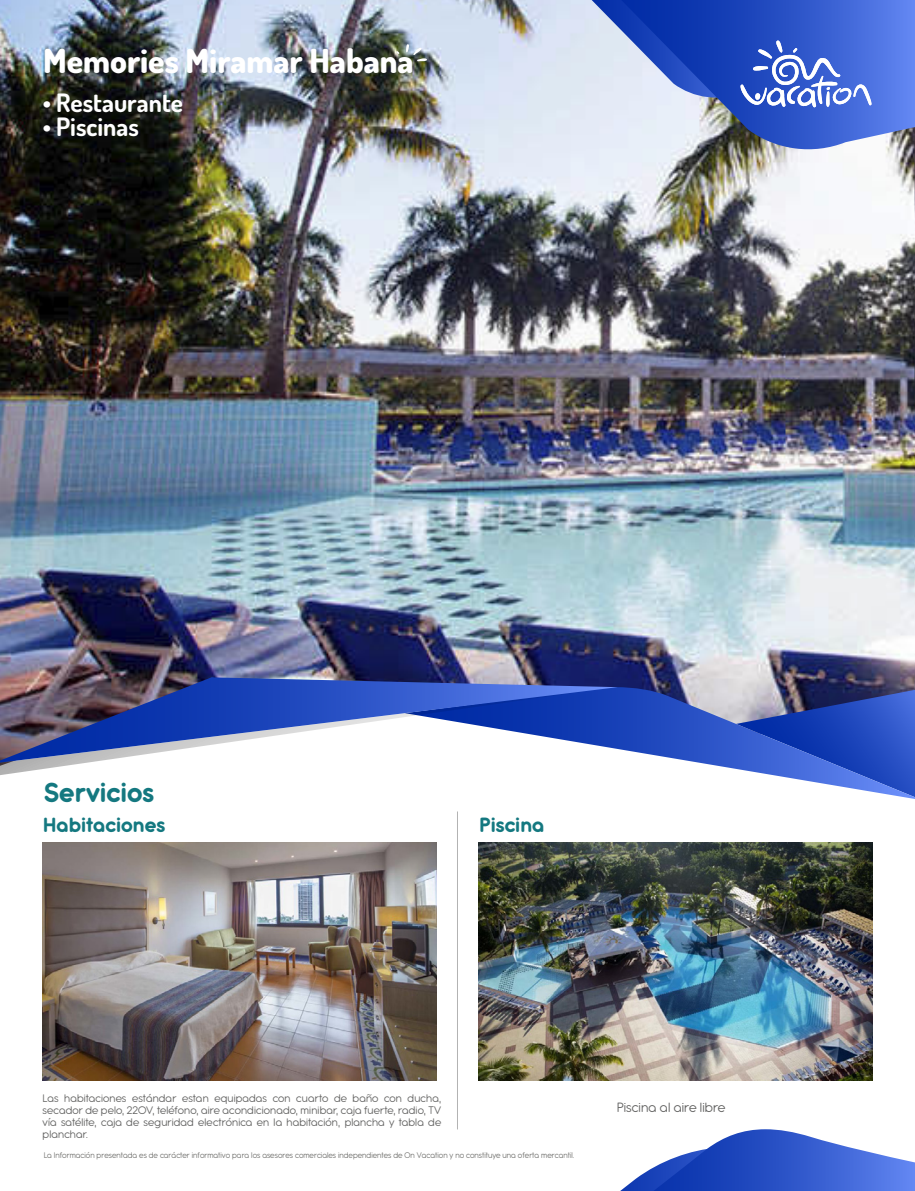
<style>
.page{position:relative;width:915px;height:1191px;background:#fff}
.page>*{position:absolute;margin:0;border:0;box-sizing:border-box;transform-origin:0 0}
.t1{font:800 33.15px "Dosis";color:#fff}
.t2{font:700 30px "Antipasto Pro";color:#147880}
.t3{font:700 25.35px "Dosis";color:#fff}
.t4{font:700 22.5px "Antipasto Pro";color:#147880}
.t5{font:14.7px "Antipasto Pro";letter-spacing:.005em;color:#646463}
.t6{font:12px/12px "Antipasto Pro";letter-spacing:.01em;color:#646463;text-align:justify}
.t7{font:9px "Antipasto Pro";color:#71716e;scale:.96 1}
</style>
<div class="page">
<img style="left:478px;top:842px;width:394px;height:238px">
<hr style="left:457px;top:811px;width:1px;height:318px;background:#b3b3b3">
<img style="left:0;top:0;width:914px;height:687px">
<img style="left:42px;top:842px;width:394px;height:238px">
<svg style="left:617px;top:687px;width:297px;height:112px"></svg>
<svg style="left:0;top:762px;width:91px;height:13px"></svg>
<svg style="left:0;top:677px;width:617px;height:85px"></svg>
<svg style="left:396px;top:44px;width:31px;height:17px"></svg>
<svg style="left:620px;top:1129px;width:294px;height:62px"></svg>
<svg style="left:621px;top:0;width:293px;height:155px;background:#7d94d2"></svg>
<svg style="left:591px;top:0;width:280px;height:108px;background:#5978ce"></svg>
<h1 class="t1" style="left:43px;top:39px;width:372px">Memories Miramar Habana</h1>
<h3 class="t3" style="left:43px;top:86px;width:142px">• Restaurante</h3>
<h3 class="t3" style="left:43px;top:110px;width:98px">• Piscinas</h3>
<h2 class="t2" style="left:44px;top:774px;width:112px">Servicios</h2>
<h3 class="t4" style="left:43px;top:811px;width:124px">Habitaciones</h3>
<h3 class="t4" style="left:479px;top:811px;width:67px">Piscina</h3>
<p class="t6" style="left:43px;top:1092px;width:400px">Las habitaciones estándar estan equipadas con cuarto de baño con ducha, secador de pelo, 220V, teléfono, aire acondicionado, minibar, caja fuerte, radio, TV vía satélite, caja de seguridad electrónica en la habitación, plancha y tabla de planchar.</p>
<p class="t5" style="left:616px;top:1098px;width:110px">Piscina al aire libre</p>
<p class="t7" style="left:44px;top:1150px;width:554px">La Información presentada es de carácter informativo para los asesores comerciales independientes de On Vacation y no constituye una oferta mercantil.</p>
</div>
